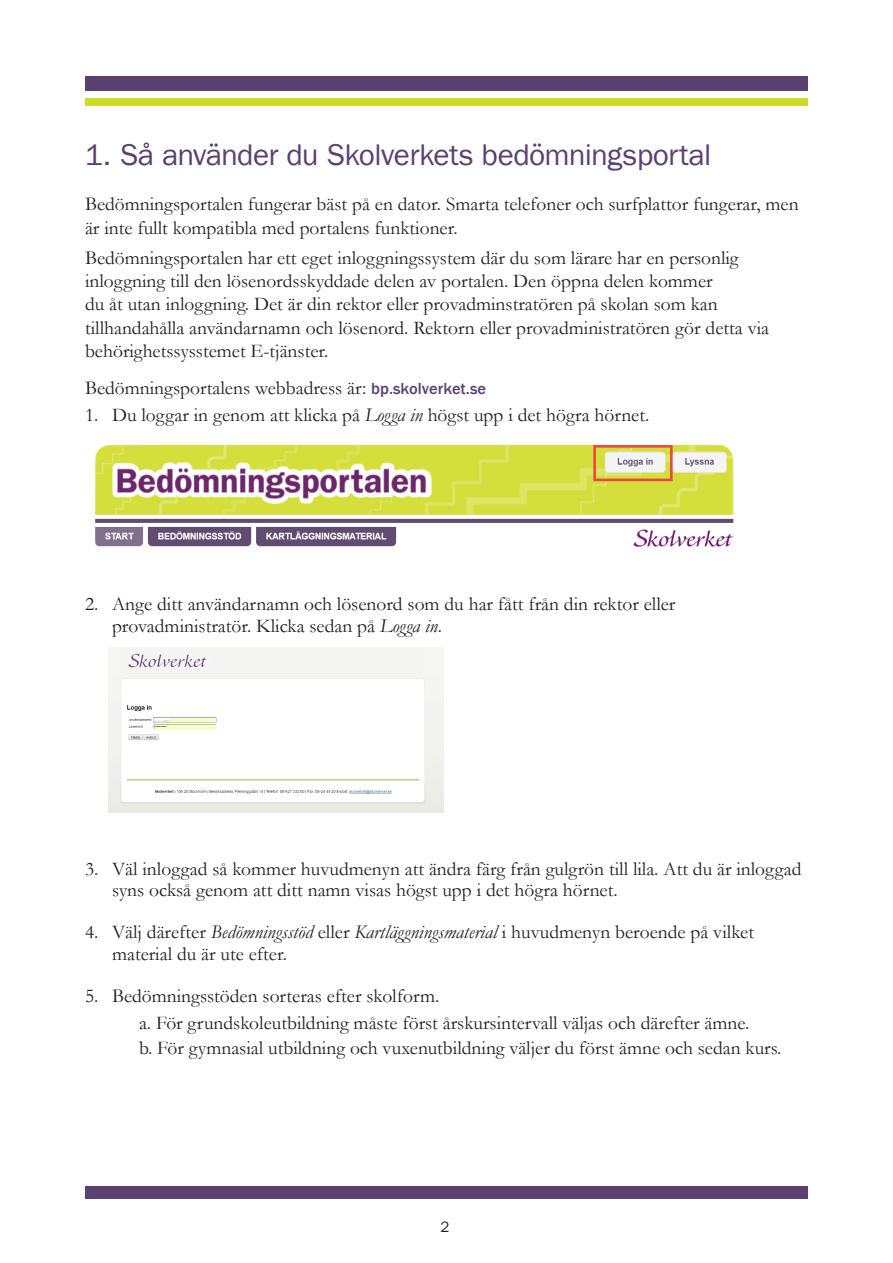
<style>
.page{position:relative;width:893px;height:1263px;background:#fff}
.page>*{position:absolute;margin:0;border:0;box-sizing:border-box;transform-origin:0 0}
.R2_Liten_versalrubri{font:30px "Franklin Gothic LT";letter-spacing:-.015em;color:#5a4171}
.t1{font:19.5px/23.4px "Garamond";color:#231f20}
.t2{font:15px "Franklin Gothic LT";color:#231f20}
.s1{font-family:"Franklin Gothic LT";font-weight:500;font-size:16.5px;color:#5a4171}
.s2{font-style:italic}
</style>
<div class="page">
<div style="left:85px;top:1186px;width:723px;height:13px;background:#5a4171"></div>
<div style="left:85px;top:77px;width:723px;height:14px;background:#5a4171"></div>
<div style="left:85px;top:98px;width:723px;height:7px;background:#cadb2a"></div>
<img style="left:95px;top:445px;width:639px;height:102px">
<img style="left:109px;top:648px;width:335px;height:164px">
<p class="R2_Liten_versalrubri" style="left:85px;top:138px;width:628px">1. Så använder du Skolverkets bedömningsportal</p>
<p class="t1" style="left:85px;top:192px;width:715px">Bedömningsportalen fungerar bäst på en dator. Smarta telefoner och surfplattor fungerar, men är inte fullt kompatibla med portalens funktioner.</p>
<p class="t1" style="left:85px;top:245px;width:686px">Bedömningsportalen har ett eget inloggningssystem där du som lärare har en personlig inloggning till den lösenordsskyddade delen av portalen. Den öppna delen kommer<br>du åt utan inloggning. Det är din rektor eller provadminstratören på skolan som kan tillhandahålla användarnamn och lösenord. Rektorn eller provadministratören gör detta via behörighetssysstemet E-tjänster.</p>
<p class="t1" style="left:85px;top:376px;width:403px">Bedömningsportalens webbadress är: <span class="s1">bp.skolverket.se</span></p>
<p class="t1" style="left:85px;top:403px;width:566px">1. Du loggar in genom att klicka på <span class="s2">Logga in</span> högst upp i det högra hörnet.</p>
<p class="t1" style="left:112px;top:593px;width:565px;line-height:21.6px;text-indent:-27px">2. Ange ditt användarnamn och lösenord som du har fått från din rektor eller provadministratör. Klicka sedan på <span class="s2">Logga in</span>.</p>
<p class="t1" style="left:112px;top:857px;width:691px;line-height:21.6px;text-indent:-27px">3. Väl inloggad så kommer huvudmenyn att ändra färg från gulgrön till lila. Att du är inloggad syns också genom att ditt namn visas högst upp i det högra hörnet.</p>
<p class="t1" style="left:112px;top:921px;width:643px;line-height:21.6px;text-indent:-27px">4. Välj därefter <span class="s2">Bedömningsstöd</span> eller <span class="s2">Kartläggningsmaterial</span> i huvudmenyn beroende på vilket material du är ute efter.</p>
<p class="t1" style="left:85px;top:984px;width:356px">5. Bedömningsstöden sorteras efter skolform.</p>
<p class="t1" style="left:139px;top:1011px;width:612px">a. För grundskoleutbildning måste först årskursintervall väljas och därefter ämne.</p>
<p class="t1" style="left:139px;top:1036px;width:644px">b. För gymnasial utbildning och vuxenutbildning väljer du först ämne och sedan kurs.</p>
<p class="t2" style="left:441px;top:1218px;width:10px">2</p>
</div>
